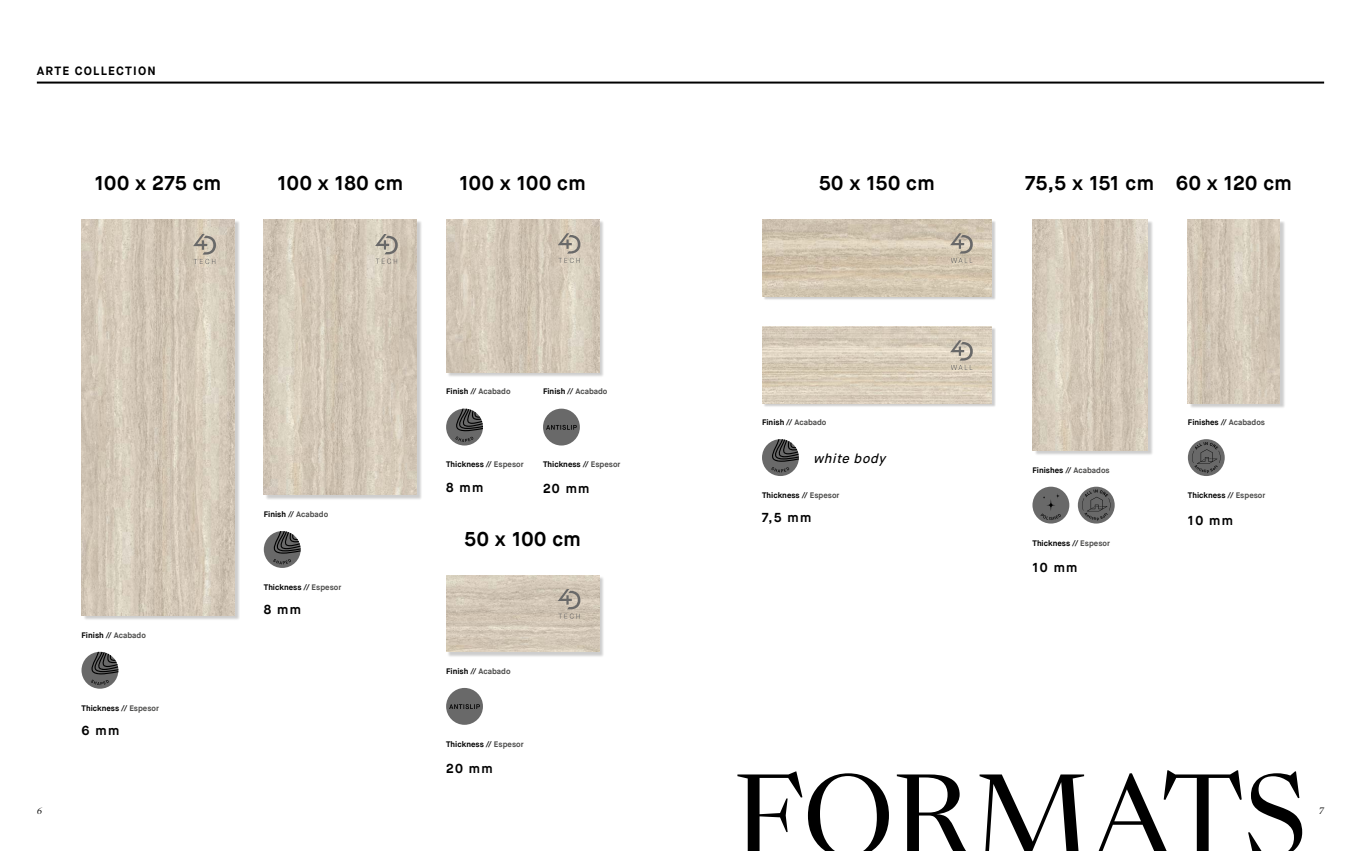
<style>
.page{position:relative;width:1361px;height:851px;background:#fff}
.page>*{position:absolute;margin:0;border:0;box-sizing:border-box;transform-origin:0 0}
.t1{font:114.9px "Newsreader Display";letter-spacing:-.01em;color:#000}
.t2{font:700 20px "Maison Neue";letter-spacing:.015em;color:#000}
.t3{font:700 13px "Maison Neue";letter-spacing:.1em;color:#000}
.t4{font:italic 500 13px "Maison Neue";color:#000}
.t5{font:700 12px "Maison Neue";letter-spacing:.1em;color:#000}
.t6{font:italic 9px "Newsreader Display";color:#000}
.t7{font:700 8px "Maison Neue";color:#000}
.s1{color:#4e4e4d}
</style>
<div class="page">
<hr style="left:37px;top:82px;width:1287px;height:2px;background:#000">
<div style="left:265px;top:220px;width:157px;height:280px;background:#000;opacity:.2"></div>
<img style="left:264px;top:219px;width:153px;height:276px">
<svg style="left:375px;top:234px;width:23px;height:30px"></svg>
<div style="left:83px;top:220px;width:157px;height:401px;background:#000;opacity:.2"></div>
<img style="left:81px;top:219px;width:153px;height:396px">
<svg style="left:193px;top:234px;width:23px;height:30px"></svg>
<div style="left:447px;top:220px;width:157px;height:158px;background:#000;opacity:.2"></div>
<img style="left:446px;top:219px;width:153px;height:153px">
<svg style="left:558px;top:233px;width:22px;height:30px"></svg>
<div style="left:447px;top:576px;width:157px;height:81px;background:#000;opacity:.2"></div>
<img style="left:446px;top:575px;width:153px;height:76px">
<svg style="left:558px;top:589px;width:22px;height:29px"></svg>
<div style="left:543px;top:408px;width:37px;height:37px;background:#696969;border-radius:50%"></div>
<svg style="left:546px;top:425px;width:31px;height:5px"></svg>
<div style="left:446px;top:687px;width:37px;height:37px;background:#696969;border-radius:50%"></div>
<svg style="left:449px;top:704px;width:31px;height:5px"></svg>
<div style="left:81px;top:651px;width:37px;height:37px;background:#696969;border-radius:50%"></div>
<svg style="left:90px;top:651px;width:28px;height:34px"></svg>
<div style="left:264px;top:531px;width:37px;height:37px;background:#696969;border-radius:50%"></div>
<svg style="left:272px;top:531px;width:29px;height:22px"></svg>
<svg style="left:273px;top:559px;width:18px;height:5px"></svg>
<div style="left:446px;top:408px;width:37px;height:37px;background:#696969;border-radius:50%"></div>
<svg style="left:455px;top:408px;width:28px;height:34px"></svg>
<div style="left:1034px;top:221px;width:119px;height:235px;background:#000;opacity:.2"></div>
<img style="left:1032px;top:219px;width:115px;height:231px">
<div style="left:1032px;top:486px;width:37px;height:37px;background:#696969;border-radius:50%"></div>
<svg style="left:1044px;top:496px;width:13px;height:18px"></svg>
<svg style="left:1040px;top:513px;width:21px;height:7px"></svg>
<div style="left:1078px;top:486px;width:36px;height:37px;background:#696969;border-radius:50%"></div>
<svg style="left:1082px;top:489px;width:28px;height:31px"></svg>
<div style="left:1189px;top:221px;width:96px;height:187px;background:#000;opacity:.2"></div>
<img style="left:1188px;top:219px;width:91px;height:184px">
<div style="left:1188px;top:439px;width:36px;height:37px;background:#696969;border-radius:50%"></div>
<svg style="left:1192px;top:442px;width:28px;height:31px"></svg>
<div style="left:762px;top:439px;width:37px;height:37px;background:#696969;border-radius:50%"></div>
<svg style="left:770px;top:439px;width:29px;height:22px"></svg>
<svg style="left:771px;top:467px;width:18px;height:5px"></svg>
<div style="left:763px;top:221px;width:233px;height:80px;background:#000;opacity:.2"></div>
<img style="left:762px;top:219px;width:229px;height:77px">
<svg style="left:950px;top:233px;width:23px;height:30px"></svg>
<div style="left:763px;top:327px;width:233px;height:80px;background:#000;opacity:.2"></div>
<img style="left:762px;top:326px;width:229px;height:77px">
<svg style="left:950px;top:340px;width:23px;height:30px"></svg>
<h3 class="t5" style="left:37px;top:63px;width:120px">ARTE COLLECTION</h3>
<h2 class="t2" style="left:95px;top:170px;width:128px">100 x 275 cm</h2>
<h2 class="t2" style="left:277px;top:170px;width:127px">100 x 180 cm</h2>
<h2 class="t2" style="left:459px;top:170px;width:128px">100 x 100 cm</h2>
<p class="t7" style="left:81px;top:629px;width:66px">Finish // <span class="s1">Acabado</span></p>
<p class="t7" style="left:81px;top:702px;width:79px">Thickness // <span class="s1">Espesor</span></p>
<h3 class="t3" style="left:81px;top:722px;width:39px">6 mm</h3>
<p class="t7" style="left:264px;top:509px;width:66px">Finish // <span class="s1">Acabado</span></p>
<p class="t7" style="left:264px;top:582px;width:79px">Thickness // <span class="s1">Espesor</span></p>
<h3 class="t3" style="left:264px;top:601px;width:39px">8 mm</h3>
<p class="t7" style="left:446px;top:386px;width:66px">Finish // <span class="s1">Acabado</span></p>
<p class="t7" style="left:543px;top:386px;width:66px">Finish // <span class="s1">Acabado</span></p>
<p class="t7" style="left:446px;top:459px;width:79px">Thickness // <span class="s1">Espesor</span></p>
<h3 class="t3" style="left:446px;top:479px;width:39px">8 mm</h3>
<p class="t7" style="left:543px;top:459px;width:79px">Thickness // <span class="s1">Espesor</span></p>
<h3 class="t3" style="left:543px;top:480px;width:48px">20 mm</h3>
<h2 class="t2" style="left:464px;top:526px;width:118px">50 x 100 cm</h2>
<p class="t7" style="left:446px;top:665px;width:66px">Finish // <span class="s1">Acabado</span></p>
<h2 class="t2" style="left:819px;top:170px;width:117px">50 x 150 cm</h2>
<h2 class="t2" style="left:1025px;top:170px;width:130px">75,5 x 151 cm</h2>
<h2 class="t2" style="left:1175px;top:170px;width:118px">60 x 120 cm</h2>
<p class="t7" style="left:762px;top:417px;width:66px">Finish // <span class="s1">Acabado</span></p>
<p class="t7" style="left:1188px;top:417px;width:79px">Finishes // <span class="s1">Acabados</span></p>
<h3 class="t4" style="left:813px;top:450px;width:78px">white body</h3>
<p class="t7" style="left:1032px;top:464px;width:79px">Finishes // <span class="s1">Acabados</span></p>
<p class="t7" style="left:762px;top:490px;width:79px">Thickness // <span class="s1">Espesor</span></p>
<h3 class="t3" style="left:762px;top:509px;width:51px">7,5 mm</h3>
<p class="t7" style="left:1188px;top:490px;width:79px">Thickness // <span class="s1">Espesor</span></p>
<h3 class="t3" style="left:1188px;top:512px;width:47px">10 mm</h3>
<p class="t7" style="left:1032px;top:537px;width:79px">Thickness // <span class="s1">Espesor</span></p>
<h3 class="t3" style="left:1032px;top:559px;width:47px">10 mm</h3>
<p class="t7" style="left:446px;top:738px;width:79px">Thickness // <span class="s1">Espesor</span></p>
<h3 class="t3" style="left:446px;top:759px;width:48px">20 mm</h3>
<h1 class="t1" style="left:733px;top:723px;width:576px">FORMATS</h1>
<p class="t6" style="left:37px;top:803px;width:7px">6</p>
<p class="t6" style="left:1318px;top:803px;width:7px">7</p>
</div>
